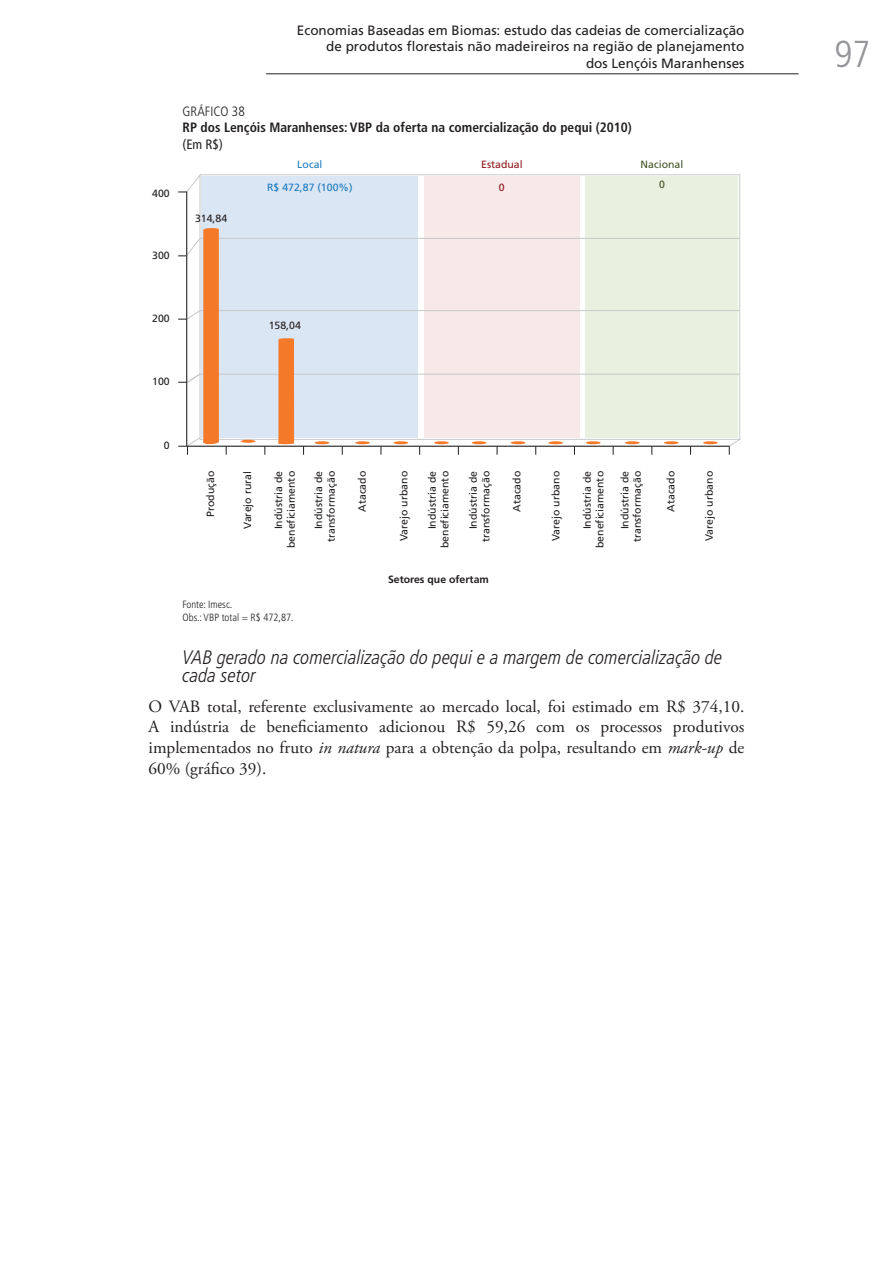
<style>
.page{position:relative;width:893px;height:1263px;background:#fff}
.page>*{position:absolute;margin:0;border:0;box-sizing:border-box;transform-origin:0 0}
.t1{font:condensed 37.5px "Frutiger 47 Light";color:#939598}
.titulo_4{font:italic 300 condensed 19.5px/18px "Frutiger LT Pro";color:#231f20}
.texto_corrido_sem_re{font:17.25px/20.7px "Adobe Garamond Pro";color:#231f20;text-align:justify}
.t2{font:13.5px/16.2px "Frutiger LT Pro";color:#231f20;text-align:right}
.titulo_2_grafico{font:700 condensed 13.5px "Frutiger LT Pro";color:#231f20}
.titulo_1_grafico{font:300 condensed 13.5px "Frutiger LT Pro";color:#231f20}
.titulo_3_grafico_ret{font:condensed 13.5px "Frutiger LT Pro";color:#231f20}
.t3{font:10.5px/12.6px "Frutiger";color:#231f20;text-align:right}
.elaboracao_grafico{font:300 condensed 10.5px "Frutiger LT Pro";color:#231f20}
.t4{font:10.5px/22.8px "Frutiger";color:#1b7abf;text-align:center}
.t5{font:10.5px "Frutiger 65 Bold";color:#231f20}
.fonte_grafico{font:300 condensed 10.5px "Frutiger LT Pro";color:#231f20}
.t6{font:10.5px/22.8px "Frutiger";color:#90181b;text-align:center}
.t7{font:10.5px/19.8px "Frutiger";color:#425327;text-align:center}
.s1{font-style:italic}
</style>
<div class="page">
<hr style="left:266px;top:73px;width:532px;height:1px;background:#231f20">
<svg style="left:187px;top:174px;width:553px;height:272px;background:#e8eae9"></svg>
<hr style="left:200px;top:238px;width:539px;height:1px;background:#c7c8ca">
<hr style="left:200px;top:174px;width:539px;height:1px;background:#c7c8ca">
<hr style="left:200px;top:310px;width:539px;height:1px;background:#c7c8ca">
<hr style="left:200px;top:374px;width:539px;height:1px;background:#c7c8ca">
<hr style="left:739px;top:175px;width:1px;height:264px;background:#c7c8ca">
<hr style="left:187px;top:446px;width:542px;height:1px;background:#231f20">
<hr style="left:186px;top:191px;width:1px;height:255px;background:#231f20">
<hr style="left:355px;top:441px;width:15px;height:3px;background:#f47929;border-radius:50%">
<hr style="left:314px;top:441px;width:15px;height:3px;background:#f47929;border-radius:50%">
<hr style="left:393px;top:441px;width:15px;height:3px;background:#f47929;border-radius:50%">
<hr style="left:434px;top:441px;width:14px;height:3px;background:#f47929;border-radius:50%">
<hr style="left:471px;top:441px;width:15px;height:3px;background:#f47929;border-radius:50%">
<hr style="left:510px;top:441px;width:15px;height:3px;background:#f47929;border-radius:50%">
<hr style="left:548px;top:441px;width:15px;height:3px;background:#f47929;border-radius:50%">
<hr style="left:585px;top:441px;width:15px;height:3px;background:#f47929;border-radius:50%">
<hr style="left:624px;top:441px;width:15px;height:3px;background:#f47929;border-radius:50%">
<hr style="left:663px;top:441px;width:15px;height:3px;background:#f47929;border-radius:50%">
<hr style="left:702px;top:441px;width:15px;height:3px;background:#f47929;border-radius:50%">
<hr style="left:241px;top:439px;width:14px;height:3px;background:#f47929;border-radius:50%">
<svg style="left:178px;top:228px;width:41px;height:226px"></svg>
<svg style="left:278px;top:338px;width:16px;height:106px;background:#f37c2f"></svg>
<p class="t3" style="left:152px;top:187px;width:19px">400</p>
<p class="t3" style="left:152px;top:249px;width:19px">300</p>
<p class="t2" style="left:297px;top:23px;width:449px">Economias Baseadas em Biomas: estudo das cadeias de comercialização de produtos florestais não madeireiros na região de planejamento<br>dos Lençóis Maranhenses</p>
<p class="titulo_1_grafico" style="left:182px;top:104px;width:64px">GRÁFICO 38</p>
<p class="titulo_2_grafico" style="left:182px;top:120px;width:450px">RP dos Lençóis Maranhenses: VBP da oferta na comercialização do pequi (2010)</p>
<p class="titulo_3_grafico_ret" style="left:182px;top:136px;width:42px">(Em R$)</p>
<p class="t4" style="left:267px;top:153px;width:87px">Local<br>R$ 472,87 (100%)</p>
<p class="t6" style="left:481px;top:153px;width:43px">Estadual<br>0</p>
<p class="t7" style="left:640px;top:154px;width:44px">Nacional<br>0</p>
<p class="t3" style="left:195px;top:212px;width:34px">314,84</p>
<p class="t3" style="left:152px;top:312px;width:19px">200</p>
<p class="t3" style="left:152px;top:375px;width:19px">100</p>
<p class="t3" style="left:268px;top:319px;width:34px">158,04</p>
<p class="t3" style="left:164px;top:439px;width:7px">0</p>
<p class="t3" style="left:272px;top:548px;width:79px;rotate:-90deg">Indústria de beneficiamento</p>
<p class="t3" style="left:312px;top:542px;width:73px;rotate:-90deg">Indústria de transformação</p>
<p class="t3" style="left:204px;top:517px;width:48px;rotate:-90deg">Produção</p>
<p class="t3" style="left:356px;top:512px;width:42px;rotate:-90deg">Atacado</p>
<p class="t3" style="left:241px;top:529px;width:59px;rotate:-90deg">Varejo rural</p>
<p class="t3" style="left:397px;top:541px;width:72px;rotate:-90deg">Varejo urbano</p>
<p class="t3" style="left:426px;top:548px;width:79px;rotate:-90deg">Indústria de beneficiamento</p>
<p class="t3" style="left:467px;top:542px;width:73px;rotate:-90deg">Indústria de transformação</p>
<p class="t5" style="left:388px;top:573px;width:102px">Setores que ofertam</p>
<p class="t3" style="left:510px;top:512px;width:42px;rotate:-90deg">Atacado</p>
<p class="t3" style="left:549px;top:541px;width:72px;rotate:-90deg">Varejo urbano</p>
<p class="t3" style="left:580px;top:548px;width:79px;rotate:-90deg">Indústria de beneficiamento</p>
<p class="t3" style="left:618px;top:542px;width:73px;rotate:-90deg">Indústria de transformação</p>
<p class="t3" style="left:664px;top:512px;width:42px;rotate:-90deg">Atacado</p>
<p class="t3" style="left:702px;top:541px;width:72px;rotate:-90deg">Varejo urbano</p>
<p class="fonte_grafico" style="left:182px;top:598px;width:51px">Fonte: Imesc.</p>
<p class="elaboracao_grafico" style="left:182px;top:611px;width:112px">Obs.: VBP total = R$ 472,87.</p>
<p class="titulo_4" style="left:182px;top:648px;width:541px">VAB gerado na comercialização do pequi e a margem de comercialização de cada setor</p>
<p class="texto_corrido_sem_re" style="left:148px;top:696px;width:597px">O VAB total, referente exclusivamente ao mercado local, foi estimado em R$ 374,10.<br>A indústria de beneficiamento adicionou R$ 59,26 com os processos produtivos implementados no fruto <span class="s1">in natura</span> para a obtenção da polpa, resultando em <span class="s1">mark-up</span> de 60% (gráfico 39).</p>
<h1 class="t1" style="left:834px;top:32px;width:37px">97</h1>
</div>
